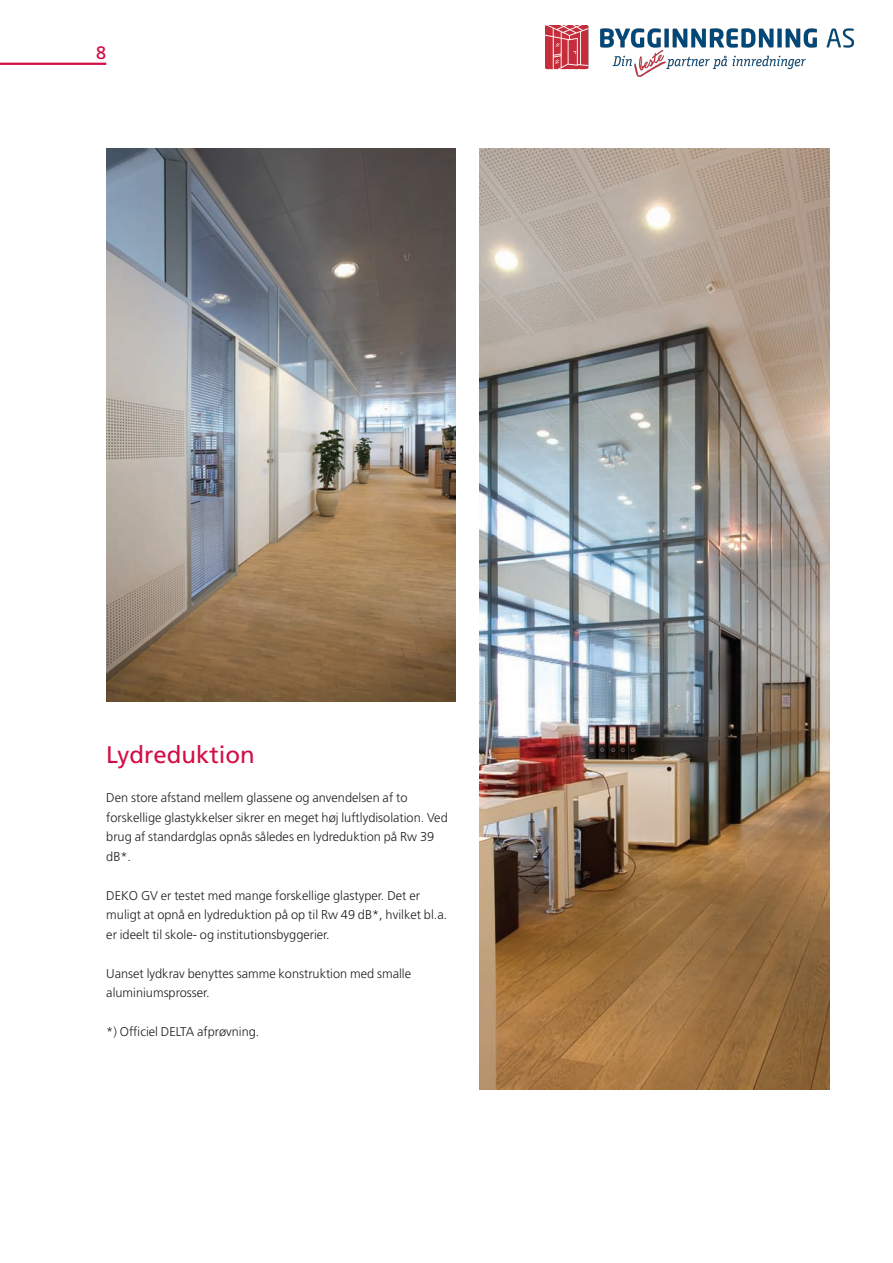
<style>
.page{position:relative;width:893px;height:1263px;background:#fff}
.page>*{position:absolute;margin:0;border:0;box-sizing:border-box;transform-origin:0 0}
.t1{font:24px "Frutiger";color:#d20d44}
.t2{font:18px "Frutiger";color:#d20d44}
.t3{font:300 12.75px/19.5px "Frutiger";color:#231f20}
</style>
<div class="page">
<hr style="left:0;top:63px;width:106px;height:2px;background:#d20d44">
<img style="left:480px;top:149px;width:349px;height:941px">
<img style="left:106px;top:149px;width:349px;height:553px">
<img style="left:546px;top:26px;width:308px;height:51px">
<p class="t2" style="left:96px;top:42px;width:12px">8</p>
<p class="t1" style="left:106px;top:740px;width:150px">Lydreduktion</p>
<p class="t3" style="left:106px;top:788px;width:343px">Den store afstand mellem glassene og anvendelsen af to forskellige glastykkelser sikrer en meget høj luftlydisolation. Ved brug af standardglas opnås således en lydreduktion på Rw 39 dB*.</p>
<p class="t3" style="left:106px;top:885px;width:342px">DEKO GV er testet med mange forskellige glastyper. Det er muligt at opnå en lydreduktion på op til Rw 49 dB*, hvilket bl.a. er ideelt til skole- og institutionsbyggerier.</p>
<p class="t3" style="left:106px;top:963px;width:306px">Uanset lydkrav benyttes samme konstruktion med smalle aluminiumsprosser.</p>
<p class="t3" style="left:106px;top:1022px;width:155px">*) Officiel DELTA afprøvning.</p>
</div>
